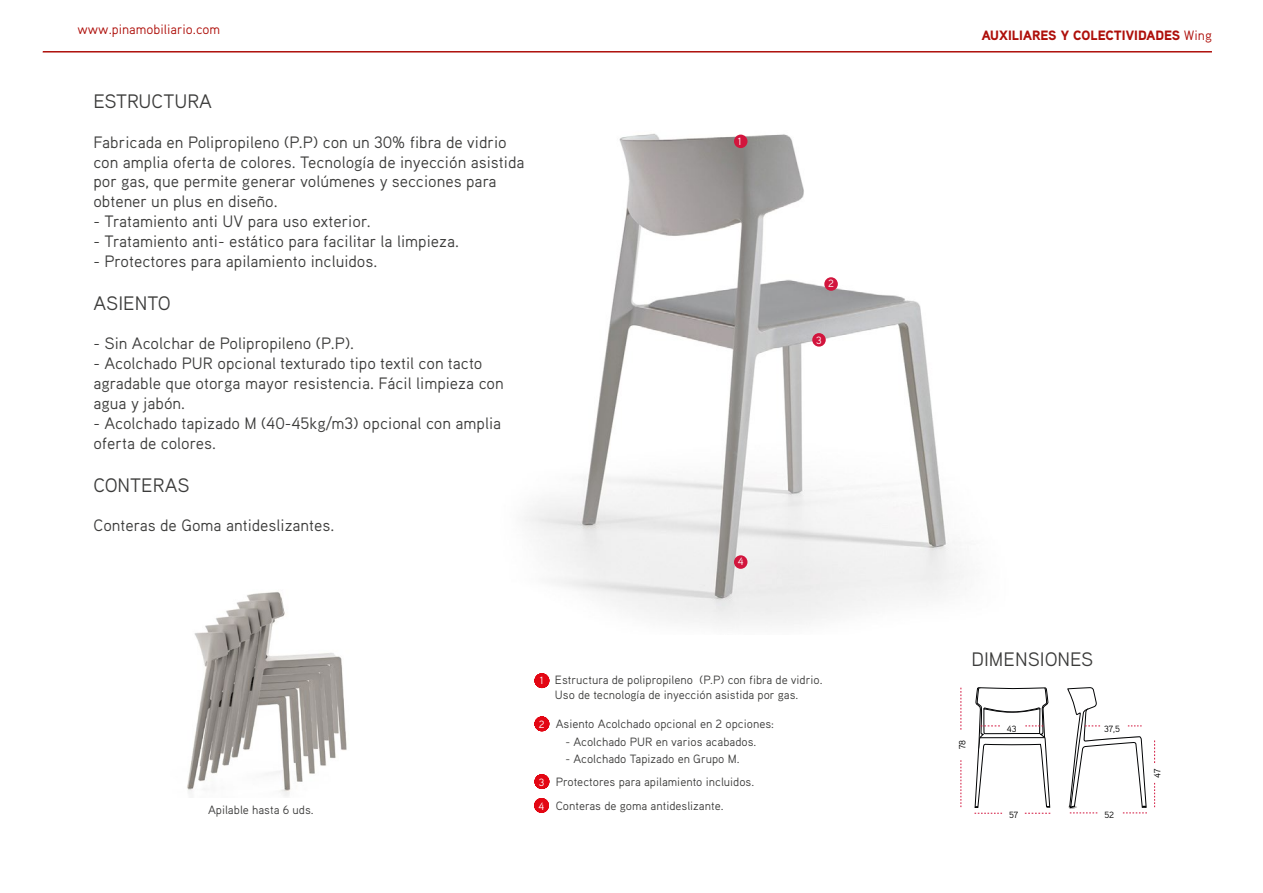
<style>
.page{position:relative;width:1263px;height:893px;background:#fff}
.page>*{position:absolute;margin:0;border:0;box-sizing:border-box;transform-origin:0 0}
.t1{font:19.5px "Aaux Pro";color:#3c3c3b}
.t2{font:16.5px/19.8px "Aaux Pro";color:#3c3c3b}
.t3{font:900 13.5px "Aaux Pro";color:#ae0f0a}
.t4{font:13.5px "Aaux Pro";color:#ae0f0a}
.t5{font:12px/23.9px "Aaux Pro";color:#3c3c3b}
.t6{font:10.5px "Aaux Pro";color:#fff}
.t7{font:9px "Aaux Pro";letter-spacing:-.005em;color:#000}
.s1{font-weight:400}
</style>
<div class="page">
<img style="left:525px;top:133px;width:439px;height:492px">
<svg style="left:961px;top:688px;width:1px;height:42px"></svg>
<svg style="left:961px;top:760px;width:1px;height:47px"></svg>
<svg style="left:1154px;top:740px;width:1px;height:23px"></svg>
<svg style="left:1154px;top:783px;width:1px;height:24px"></svg>
<svg style="left:534px;top:673px;width:15px;height:15px"></svg>
<svg style="left:534px;top:716px;width:15px;height:15px"></svg>
<svg style="left:534px;top:774px;width:15px;height:15px"></svg>
<svg style="left:534px;top:798px;width:15px;height:15px"></svg>
<div style="left:734px;top:135px;width:13px;height:13px;background:#d2153d;border-radius:50%"></div>
<div style="left:824px;top:277px;width:14px;height:14px;background:#d2153d;border-radius:50%"></div>
<div style="left:734px;top:555px;width:13px;height:14px;background:#d2153d;border-radius:50%"></div>
<div style="left:812px;top:333px;width:14px;height:14px;background:#d2153d;border-radius:50%"></div>
<img style="left:187px;top:592px;width:160px;height:204px">
<svg style="left:1067px;top:687px;width:80px;height:127px"></svg>
<svg style="left:974px;top:687px;width:76px;height:127px"></svg>
<hr style="left:43px;top:51px;width:1169px;height:2px;background:#ae0f0a">
<p class="t4" style="left:78px;top:21px;width:144px">www.pinamobiliario.com</p>
<p class="t1" style="left:93px;top:89px;width:120px">ESTRUCTURA</p>
<p class="t2" style="left:93px;top:132px;width:433px">Fabricada en Polipropileno (P.P) con un 30% fibra de vidrio con amplia oferta de colores. Tecnología de inyección asistida por gas, que permite generar volúmenes y secciones para obtener un plus en diseño.</p>
<p class="t2" style="left:93px;top:211px;width:279px">- Tratamiento anti UV para uso exterior.</p>
<p class="t2" style="left:93px;top:231px;width:367px">- Tratamiento anti- estático para facilitar la limpieza.</p>
<p class="t2" style="left:93px;top:251px;width:285px">- Protectores para apilamiento incluidos.</p>
<p class="t1" style="left:93px;top:291px;width:79px">ASIENTO</p>
<p class="t2" style="left:93px;top:333px;width:262px">- Sin Acolchar de Polipropileno (P.P).</p>
<p class="t2" style="left:93px;top:353px;width:412px">- Acolchado PUR opcional texturado tipo textil con tacto agradable que otorga mayor resistencia. Fácil limpieza con agua y jabón.</p>
<p class="t2" style="left:93px;top:413px;width:409px">- Acolchado tapizado M (40-45kg/m3) opcional con amplia oferta de colores.</p>
<p class="t1" style="left:93px;top:473px;width:98px">CONTERAS</p>
<p class="t2" style="left:93px;top:515px;width:243px">Conteras de Goma antideslizantes.</p>
<p class="t6" style="left:738px;top:135px;width:5px">1</p>
<p class="t6" style="left:828px;top:277px;width:7px">2</p>
<p class="t6" style="left:816px;top:333px;width:7px">3</p>
<p class="t6" style="left:738px;top:555px;width:7px">4</p>
<p class="t5" style="left:208px;top:798px;width:107px">Apilable hasta 6 uds.</p>
<p class="t6" style="left:540px;top:674px;width:5px">1</p>
<p class="t6" style="left:539px;top:718px;width:7px">2</p>
<p class="t6" style="left:539px;top:775px;width:7px">3</p>
<p class="t6" style="left:538px;top:799px;width:7px">4</p>
<p class="t5" style="left:555px;top:672px;width:269px;line-height:14.4px">Estructura de polipropileno (P.P) con fibra de vidrio.<br>Uso de tecnología de inyección asistida por gas.</p>
<p class="t5" style="left:556px;top:712px;width:220px">Asiento Acolchado opcional en 2 opciones:</p>
<p class="t5" style="left:565px;top:729px;width:193px">- Acolchado PUR en varios acabados.</p>
<p class="t5" style="left:565px;top:746px;width:176px">- Acolchado Tapizado en Grupo M.</p>
<p class="t5" style="left:556px;top:770px;width:200px">Protectores para apilamiento incluidos.<br>Conteras de goma antideslizante.</p>
<p class="t3" style="left:982px;top:26px;width:232px">AUXILIARES Y COLECTIVIDADES <span class="s1">Wing</span></p>
<p class="t1" style="left:971px;top:647px;width:123px">DIMENSIONES</p>
<p class="t7" style="left:957px;top:749px;width:11px;rotate:-90deg">78</p>
<p class="t7" style="left:1007px;top:723px;width:11px">43</p>
<p class="t7" style="left:1104px;top:723px;width:17px">37,5</p>
<p class="t7" style="left:1009px;top:809px;width:11px">57</p>
<p class="t7" style="left:1104px;top:810px;width:11px">52</p>
<p class="t7" style="left:1152px;top:778px;width:11px;rotate:-90deg">47</p>
</div>
